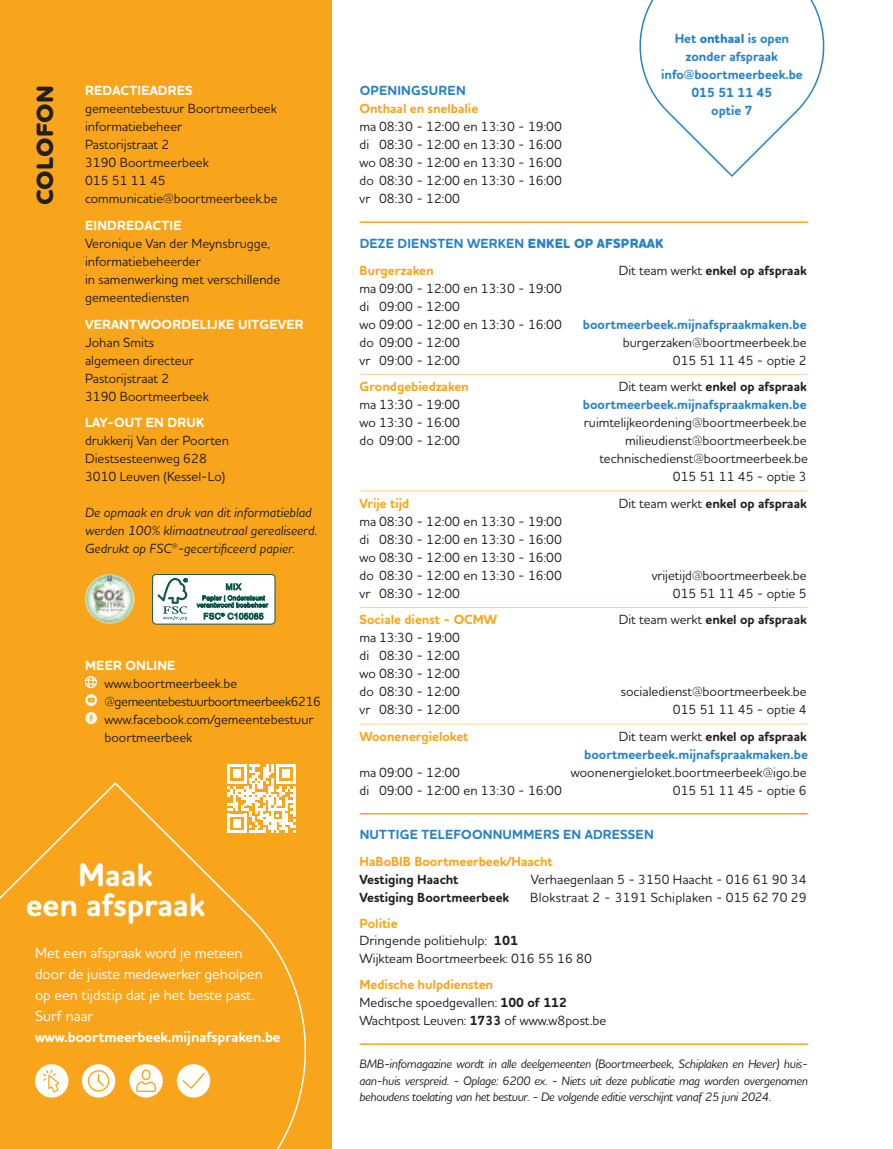
<style>
.page{position:relative;width:893px;height:1149px;background:#fff}
.page>*{position:absolute;margin:0;border:0;box-sizing:border-box;transform-origin:0 0}
.t1{font:700 33px/30px "Houschka Rounded";color:#fff;text-align:center}
.t2{font:800 24px "Houschka Rounded";letter-spacing:.01em;color:#231f20}
.t3{font:500 15px/21px "Houschka Rounded";color:#fff}
.t4{font:700 15px "Houschka Rounded";letter-spacing:-.005em;color:#fff}
.t5{font:500 13.5px/18px "Houschka Rounded";color:#231f20}
.t6{font:700 13.5px/18px "Houschka Rounded";color:#2783c5}
.t7{font:700 13.5px "Houschka Rounded";color:#231f20}
.t8{font:italic 500 13.5px/18px "Houschka Rounded";color:#231f20}
.t9{font:700 13.5px "Houschka Rounded";color:#f9a51b}
.t10{font:700 13.5px "Houschka Rounded";letter-spacing:.015em;color:#fff}
.t11{font:500 13.5px "Houschka Rounded";letter-spacing:.02em;color:#231f20}
.t12{font:500 13.5px "Houschka Rounded";letter-spacing:-.03em;color:#231f20}
.t13{font:italic 500 12.45px/16.5px "Houschka Rounded";letter-spacing:-.025em;color:#231f20;text-align:justify}
.s1{font-family:"Social Shapes";font-weight:400;font-size:10.5px;color:#fff}
.s2{font-weight:800}
.s3{color:#f9a51b}
.s4{font-weight:500}
.s5{font-weight:500;color:#231f20}
.s6{color:#231f20}
.s7{font-weight:700;color:#f9a51b}
.s8{font-weight:700}
</style>
<div class="page">
<div style="left:0;top:0;width:332px;height:1148px;background:#f9a51b"></div>
<img style="left:85px;top:574px;width:49px;height:49px;border-radius:25px">
<div style="left:153px;top:574px;width:122px;height:50px;background:#fff;border-radius:4px"></div>
<div style="left:152px;top:574px;width:123px;height:50px;border:1px solid #0d584b;border-radius:4px"></div>
<svg style="left:157px;top:578px;width:31px;height:42px"></svg>
<svg style="left:197px;top:583px;width:71px;height:36px"></svg>
<hr style="left:360px;top:221px;width:448px;height:2px;background:#f9a51b">
<hr style="left:360px;top:374px;width:448px;height:1px;background:#fdcf8c">
<hr style="left:360px;top:490px;width:448px;height:1px;background:#fdcf8c">
<hr style="left:360px;top:607px;width:448px;height:1px;background:#fdcf8c">
<hr style="left:360px;top:723px;width:448px;height:1px;background:#fdcf8c">
<hr style="left:360px;top:812px;width:448px;height:2px;background:#f9a51b">
<hr style="left:360px;top:1043px;width:448px;height:1px;background:#f9a51b">
<svg style="left:0;top:782px;width:306px;height:366px"></svg>
<svg style="left:639px;top:0;width:186px;height:177px"></svg>
<div style="left:35px;top:1063px;width:33px;height:34px;background:#fff;border-radius:50%"></div>
<div style="left:82px;top:1063px;width:33px;height:34px;background:#fff;border-radius:50%"></div>
<svg style="left:129px;top:1063px;width:34px;height:34px"></svg>
<div style="left:177px;top:1063px;width:33px;height:34px;background:#fff;border-radius:50%"></div>
<svg style="left:42px;top:676px;width:68px;height:472px"></svg>
<svg style="left:136px;top:1068px;width:21px;height:24px"></svg>
<svg style="left:182px;top:1072px;width:23px;height:17px"></svg>
<svg style="left:227px;top:764px;width:69px;height:68px"></svg>
<h2 class="t2" style="left:30px;top:205px;width:121px;rotate:-90deg">COLOFON</h2>
<p class="t10" style="left:85px;top:82px;width:109px">REDACTIEADRES</p>
<p class="t5" style="left:85px;top:99px;width:194px">gemeentebestuur Boortmeerbeek informatiebeheer<br>Pastorijstraat 2<br>3190 Boortmeerbeek<br>015 51 11 45 communicatie@boortmeerbeek.be</p>
<p class="t10" style="left:85px;top:217px;width:98px">EINDREDACTIE</p>
<p class="t5" style="left:85px;top:234px;width:197px">Veronique Van der Meynsbrugge, informatiebeheerder<br>in samenwerking met verschillende gemeentediensten</p>
<p class="t10" style="left:85px;top:315px;width:220px">VERANTWOORDELIJKE UITGEVER</p>
<p class="t5" style="left:85px;top:332px;width:125px">Johan Smits algemeen directeur<br>Pastorijstraat 2<br>3190 Boortmeerbeek</p>
<p class="t10" style="left:85px;top:414px;width:121px">LAY-OUT EN DRUK</p>
<p class="t5" style="left:85px;top:431px;width:145px">drukkerij Van der Poorten<br>Diestsesteenweg 628<br>3010 Leuven (Kessel-Lo)</p>
<p class="t8" style="left:85px;top:503px;width:234px">De opmaak en druk van dit informatieblad werden 100% klimaatneutraal gerealiseerd.<br>Gedrukt op FSC®-gecertificeerd papier.</p>
<p class="t10" style="left:85px;top:656px;width:92px">MEER ONLINE</p>
<p class="t5" style="left:105px;top:673px;width:134px">www.boortmeerbeek.be</p>
<p class="t12" style="left:85px;top:692px;width:237px"><span class="s1">ú</span> @gemeentebestuurboortmeerbeek6216</p>
<p class="t5" style="left:85px;top:709px;width:230px"><span class="s1">G</span> www.facebook.com/gemeentebestuur</p>
<p class="t5" style="left:105px;top:727px;width:89px">boortmeerbeek</p>
<h1 class="t1" style="left:26px;top:860px;width:180px">Maak<br>een afspraak</h1>
<p class="t3" style="left:35px;top:941px;width:229px">Met een afspraak word je meteen door de juiste medewerker geholpen op een tijdstip dat je het beste past.<br>Surf naar</p>
<p class="t4" style="left:35px;top:1027px;width:247px">www.boortmeerbeek.mijnafspraken.be</p>
<p class="t6" style="left:661px;top:29px;width:143px;text-align:center">Het <span class="s2">onthaal</span> is open zonder afspraak info@boortmeerbeek.be<br>015 51 11 45<br>optie 7</p>
<p class="t6" style="left:360px;top:82px;width:108px">OPENINGSUREN</p>
<p class="t9" style="left:360px;top:100px;width:120px">Onthaal en snelbalie</p>
<p class="t5" style="left:360px;top:117px;width:204px;text-align:justify">ma 08:30 - 12:00 en 13:30 - 19:00 di 08:30 - 12:00 en 13:30 - 16:00 wo 08:30 - 12:00 en 13:30 - 16:00 do 08:30 - 12:00 en 13:30 - 16:00 vr 08:30 - 12:00</p>
<p class="t6" style="left:360px;top:230px;width:305px;line-height:26.5px">DEZE DIENSTEN WERKEN <span class="s2">ENKEL OP AFSPRAAK<br></span><span class="s3">Burgerzaken</span></p>
<p class="t7" style="left:619px;top:261px;width:189px"><span class="s4">Dit team werkt</span> enkel op afspraak</p>
<p class="t5" style="left:360px;top:278px;width:204px">ma 09:00 - 12:00 en 13:30 - 19:00 di 09:00 - 12:00<br>wo 09:00 - 12:00 en 13:30 - 16:00</p>
<p class="t6" style="left:583px;top:315px;width:225px">boortmeerbeek.mijnafspraakmaken.be</p>
<p class="t5" style="left:360px;top:332px;width:102px">do 09:00 - 12:00</p>
<p class="t5" style="left:623px;top:332px;width:185px">burgerzaken@boortmeerbeek.be</p>
<p class="t5" style="left:360px;top:350px;width:102px">vr 09:00 - 12:00</p>
<p class="t5" style="left:673px;top:350px;width:135px">015 51 11 45 - optie 2</p>
<p class="t9" style="left:360px;top:378px;width:111px">Grondgebiedzaken</p>
<p class="t7" style="left:619px;top:378px;width:189px"><span class="s4">Dit team werkt</span> enkel op afspraak</p>
<p class="t5" style="left:360px;top:395px;width:102px">ma 13:30 - 19:00</p>
<p class="t6" style="left:583px;top:395px;width:225px">boortmeerbeek.mijnafspraakmaken.be</p>
<p class="t5" style="left:360px;top:413px;width:102px">wo 13:30 - 16:00</p>
<p class="t5" style="left:584px;top:413px;width:224px">ruimtelijkeordening@boortmeerbeek.be</p>
<p class="t5" style="left:360px;top:431px;width:102px">do 09:00 - 12:00</p>
<p class="t5" style="left:599px;top:431px;width:210px;text-align:right">milieudienst@boortmeerbeek.be technischedienst@boortmeerbeek.be<br>015 51 11 45 - optie 3</p>
<p class="t9" style="left:360px;top:494px;width:51px">Vrije tijd</p>
<p class="t7" style="left:619px;top:494px;width:189px"><span class="s4">Dit team werkt</span> enkel op afspraak</p>
<p class="t5" style="left:360px;top:511px;width:204px;text-align:justify">ma 08:30 - 12:00 en 13:30 - 19:00 di 08:30 - 12:00 en 13:30 - 16:00 wo 08:30 - 12:00 en 13:30 - 16:00 do 08:30 - 12:00 en 13:30 - 16:00</p>
<p class="t5" style="left:652px;top:565px;width:156px">vrijetijd@boortmeerbeek.be</p>
<p class="t5" style="left:360px;top:583px;width:102px">vr 08:30 - 12:00</p>
<p class="t5" style="left:673px;top:583px;width:135px">015 51 11 45 - optie 5</p>
<p class="t9" style="left:360px;top:610px;width:139px">Sociale dienst - OCMW</p>
<p class="t7" style="left:619px;top:610px;width:189px"><span class="s4">Dit team werkt</span> enkel op afspraak</p>
<p class="t5" style="left:360px;top:628px;width:102px;text-align:justify">ma 13:30 - 19:00 di 08:30 - 12:00 wo 08:30 - 12:00 do 08:30 - 12:00</p>
<p class="t5" style="left:621px;top:682px;width:187px">socialedienst@boortmeerbeek.be</p>
<p class="t5" style="left:360px;top:700px;width:102px">vr 08:30 - 12:00</p>
<p class="t5" style="left:673px;top:700px;width:135px">015 51 11 45 - optie 4</p>
<p class="t9" style="left:360px;top:727px;width:110px">Woonenergieloket</p>
<p class="t6" style="left:584px;top:727px;width:225px;text-align:right"><span class="s5">Dit team werkt</span> <span class="s6">enkel op afspraak </span>boortmeerbeek.mijnafspraakmaken.be</p>
<p class="t5" style="left:360px;top:762px;width:102px">ma 09:00 - 12:00</p>
<p class="t5" style="left:571px;top:762px;width:237px">woonenergieloket.boortmeerbeek@igo.be</p>
<p class="t5" style="left:360px;top:780px;width:204px">di 09:00 - 12:00 en 13:30 - 16:00</p>
<p class="t5" style="left:673px;top:780px;width:135px">015 51 11 45 - optie 6</p>
<p class="t6" style="left:360px;top:825px;width:296px">NUTTIGE TELEFOONNUMMERS EN ADRESSEN</p>
<p class="t9" style="left:360px;top:852px;width:195px">HaBoBIB Boortmeerbeek/Haacht</p>
<p class="t7" style="left:360px;top:870px;width:100px">Vestiging Haacht</p>
<p class="t5" style="left:531px;top:869px;width:277px">Verhaegenlaan 5 - 3150 Haacht - 016 61 90 34</p>
<p class="t7" style="left:360px;top:888px;width:151px">Vestiging Boortmeerbeek</p>
<p class="t11" style="left:530px;top:888px;width:278px">Blokstraat 2 - 3191 Schiplaken - 015 62 70 29</p>
<p class="t5" style="left:360px;top:914px;width:160px;line-height:16.4px"><span class="s7">Politie<br></span>Dringende politiehulp: <span class="s8">101</span></p>
<p class="t5" style="left:360px;top:948px;width:234px">Wijkteam Boortmeerbeek: 016 55 16 80</p>
<p class="t5" style="left:360px;top:975px;width:248px"><span class="s7">Medische hulpdiensten<br></span>Medische spoedgevallen: <span class="s8">100 of 112<br></span>Wachtpost Leuven: <span class="s8">1733</span> of www.w8post.be</p>
<p class="t13" style="left:360px;top:1055px;width:450px">BMB-infomagazine wordt in alle deelgemeenten (Boortmeerbeek, Schiplaken en Hever) huis&shy;aan-huis verspreid. - Oplage: 6200 ex. - Niets uit deze publicatie mag worden overgenomen behoudens toelating van het bestuur. - De volgende editie verschijnt vanaf 25 juni 2024.</p>
</div>
